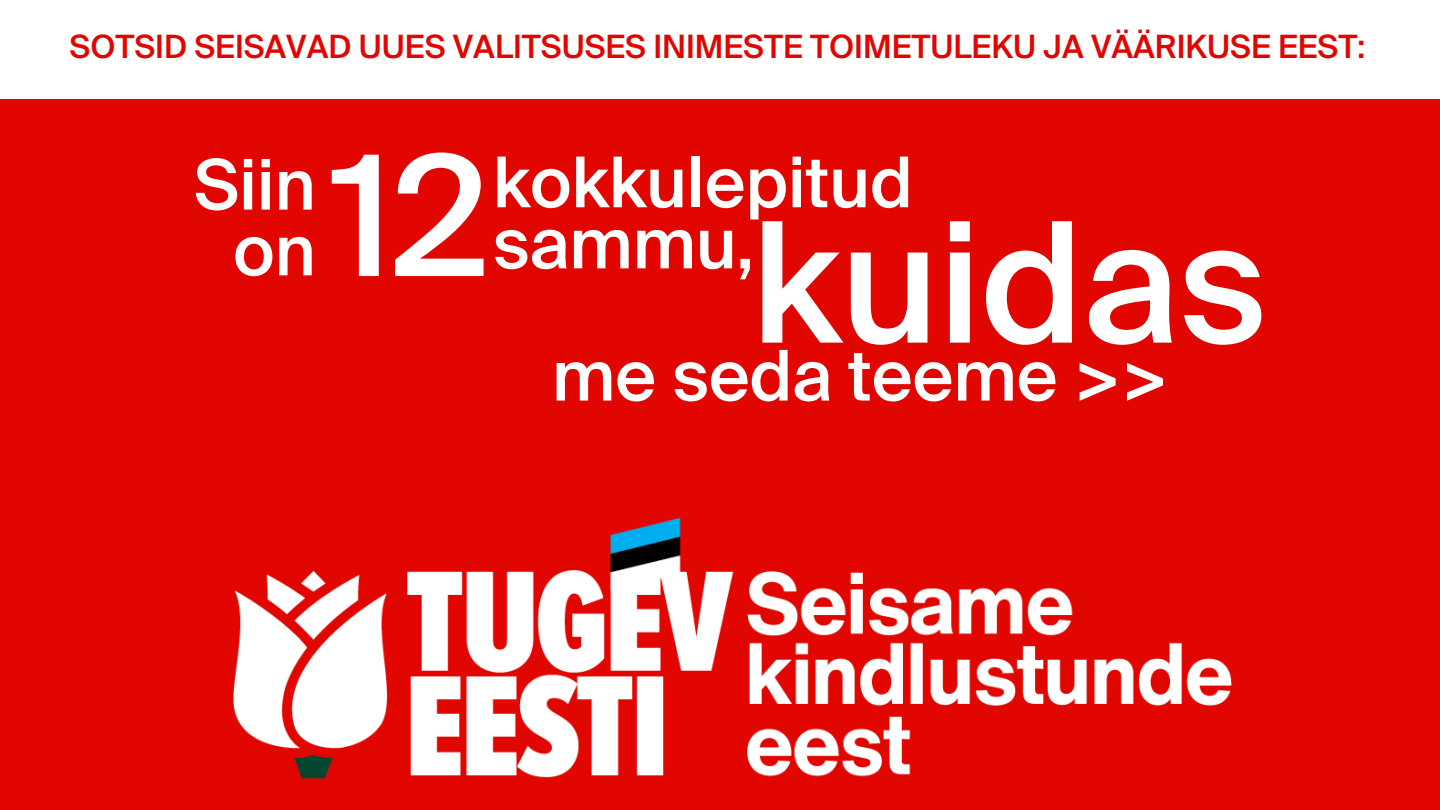
<style>
.page{position:relative;width:1440px;height:810px;background:#e10600}
.page>*{position:absolute;margin:0;border:0;box-sizing:border-box;transform-origin:0 0}
.t1{font:500 167.4px "Suisse Intl";color:#fff}
.t2{font:500 69.9px/65.7px "Suisse Intl";color:#fff;text-align:center}
.t3{font:500 32.1px "Suisse Intl";color:#e10600}
</style>
<div class="page">
<img style="left:234px;top:519px;width:998px;height:259px">
<div style="left:0;top:0;width:1440px;height:98px;background:#fff"></div>
<p class="t3" style="left:70px;top:33px;width:1297px">SOTSID SEISAVAD UUES VALITSUSES INIMESTE TOIMETULEKU JA VÄÄRIKUSE EEST:</p>
<h1 class="t1" style="left:332px;top:146px;width:157px">12</h1>
<h2 class="t2" style="left:194px;top:158px;width:123px">Siin on</h2>
<h2 class="t2" style="left:493px;top:155px;width:422px">kokkulepitud</h2>
<h2 class="t2" style="left:493px;top:216px;width:262px">sammu,</h2>
<h1 class="t1" style="left:751px;top:213px;width:517px">kuidas</h1>
<h2 class="t2" style="left:552px;top:349px;width:618px">me seda teeme &gt;&gt;</h2>
</div>
